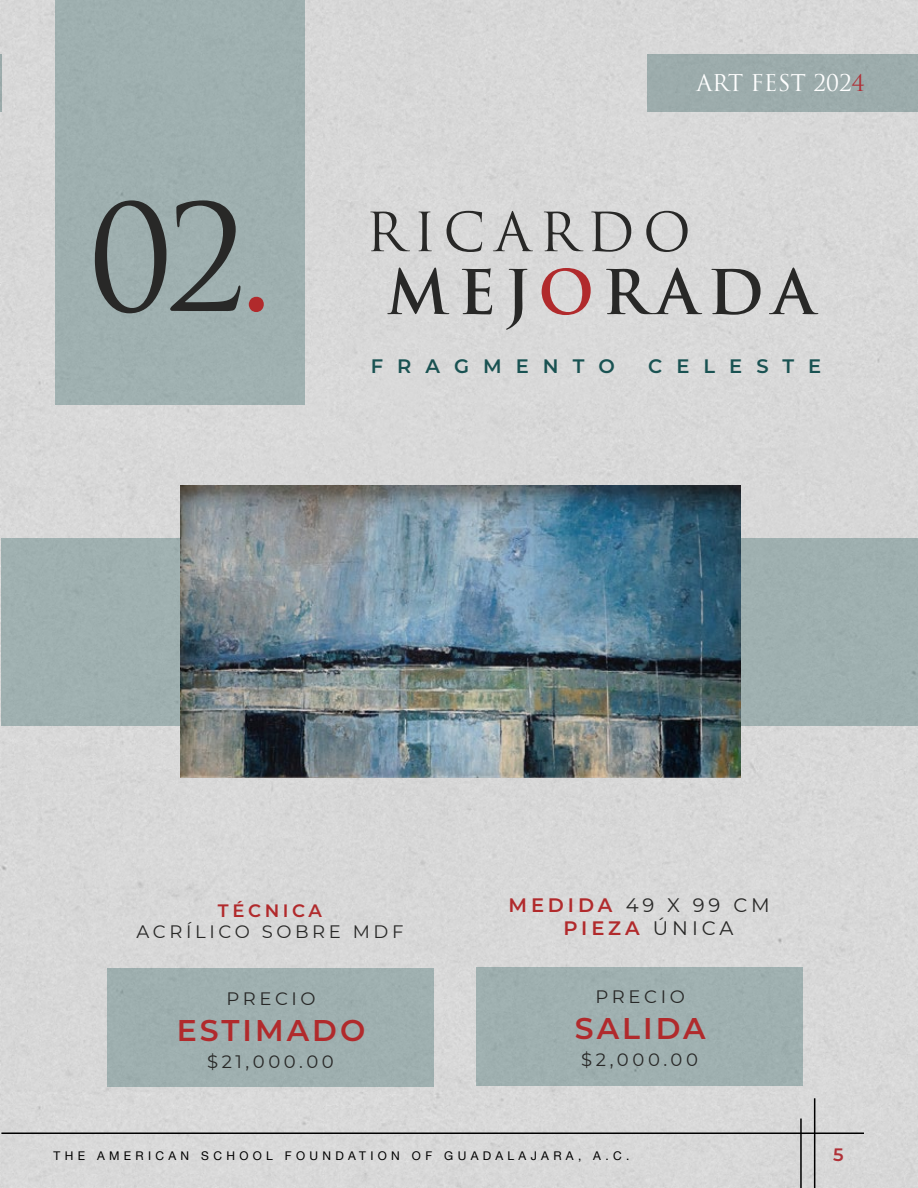
<style>
.page{position:relative;width:918px;height:1188px;background:#d8d8d8}
.page>*{position:absolute;margin:0;border:0;box-sizing:border-box;transform-origin:0 0}
.t1{font:144px "Trajan Pro 3";color:#282827}
.t2{font:700 60px "Trajan Pro";letter-spacing:.15em;color:#282827}
.t3{font:52.5px "Trajan Pro 3";letter-spacing:.15em;color:#282827}
.t4{font:600 30px "Montserrat";letter-spacing:.1em;color:#b12a2c}
.t5{font:22.5px "Trajan Pro";color:#fff}
.t6{font:19.5px/22.5px "Montserrat";color:#282827}
.t7{font:600 19.5px "Montserrat";letter-spacing:.72em;color:#195252}
.t8{font:18px "Montserrat";letter-spacing:.2em;color:#282827}
.t9{font:600 18px "Montserrat";letter-spacing:.2em;color:#b12a2c}
.t10{font:600 18px "Montserrat";color:#b03037}
.t11{font:12px "Helvetica Neue";letter-spacing:.36em;color:#000}
.s1{font-family:"Trajan Pro 3"}
.s2{color:#b03037}
.s3{color:#b12a2c}
.s4{font-weight:600;color:#b12a2c}
</style>
<div class="page">
<hr style="left:1px;top:1132px;width:863px;height:2px;background:#000">
<hr style="left:814px;top:1098px;width:1px;height:90px;background:#000">
<hr style="left:800px;top:1119px;width:2px;height:69px;background:#000">
<div style="left:647px;top:54px;width:271px;height:57px;background:#9cabab"></div>
<hr style="left:0;top:54px;width:1px;height:57px;background:#135151">
<div style="left:1px;top:539px;width:917px;height:187px;background:#9fb0b0"></div>
<div style="left:107px;top:968px;width:326px;height:119px;background:#9eafaf"></div>
<div style="left:476px;top:967px;width:327px;height:118px;background:#9fb0b0"></div>
<div style="left:55px;top:1px;width:250px;height:404px;background:#9fb0b0"></div>
<img style="left:180px;top:486px;width:560px;height:291px">
<p class="t5" style="left:696px;top:69px;width:170px"><span class="s1">ART</span> FEST 202<span class="s2">4</span></p>
<h1 class="t1" style="left:86px;top:160px;width:190px">02<span class="s3">.</span></h1>
<h3 class="t3" style="left:366px;top:196px;width:327px">RICARDO</h3>
<h2 class="t2" style="left:386px;top:255px;width:430px">MEJ<span class="s3">O</span>RADA</h2>
<p class="t7" style="left:371px;top:352px;width:245px">FRAGMENTO</p>
<p class="t7" style="left:648px;top:352px;width:175px">CELESTE</p>
<p class="t9" style="left:218px;top:897px;width:106px">TÉCNICA</p>
<p class="t8" style="left:137px;top:919px;width:268px">ACRÍLICO SOBRE MDF</p>
<p class="t6" style="left:563px;top:894px;width:208px;text-indent:-55px"><span class="s4">MEDIDA</span> 49 X 99 CM<br><span class="s4">PIEZA</span> ÚNICA</p>
<p class="t8" style="left:227px;top:986px;width:91px">PRECIO</p>
<p class="t8" style="left:596px;top:985px;width:91px">PRECIO</p>
<h3 class="t4" style="left:177px;top:1009px;width:190px">ESTIMADO</h3>
<h3 class="t4" style="left:575px;top:1007px;width:132px">SALIDA</h3>
<p class="t8" style="left:207px;top:1049px;width:128px">$21,000.00</p>
<p class="t8" style="left:581px;top:1047px;width:118px">$2,000.00</p>
<p class="t11" style="left:54px;top:1147px;width:577px">THE AMERICAN SCHOOL FOUNDATION OF GUADALAJARA, A.C.</p>
<p class="t10" style="left:833px;top:1141px;width:12px">5</p>
</div>
